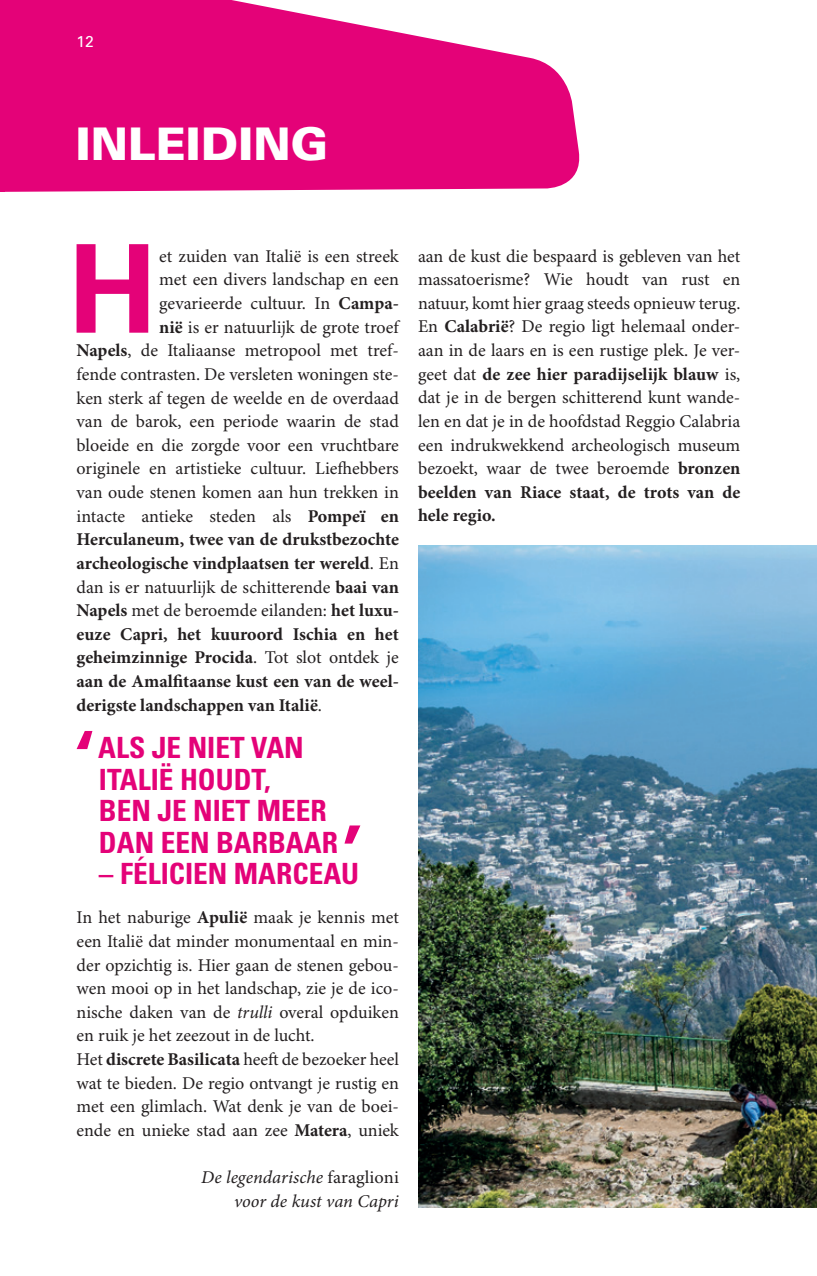
<style>
.page{position:relative;width:817px;height:1276px;background:#fff}
.page>*{position:absolute;margin:0;border:0;box-sizing:border-box;transform-origin:0 0}
.t1{font:700 122.4px "Univers LT Std";color:#e40278}
.t2{font:900 45px "Univers LT Std";color:#fff}
.t3{font:700 condensed 29.25px/31.5px "Univers LT Std";color:#e40278}
.t4{font:18px/23.6px "Minion Pro";color:#231f20}
.t5{font:700 18px "Minion Pro";color:#231f20}
.t6{font:italic 18px/23.6px "Minion Pro";color:#231f20;text-align:right}
.t7{font:15.75px "Univers LT Std";color:#fff}
.s1{font-weight:700}
.s2{font-weight:400}
.s3{font-style:italic}
.s4{font-style:normal}
</style>
<div class="page">
<svg style="left:0;top:0;width:580px;height:192px;background:#e72189"></svg>
<div style="left:0;top:156px;width:5px;height:36px;background:#e40278"></div>
<svg style="left:77px;top:731px;width:15px;height:18px"></svg>
<svg style="left:344px;top:825px;width:16px;height:18px"></svg>
<img style="left:418px;top:545px;width:398px;height:662px">
<p class="t7" style="left:77px;top:32px;width:19px">12</p>
<h2 class="t2" style="left:76px;top:115px;width:254px">INLEIDING</h2>
<h1 class="t1" style="left:68px;top:218px;width:90px">H</h1>
<p class="t4" style="left:159px;top:245px;width:241px">et zuiden van Italië is een streek</p>
<p class="t4" style="left:159px;top:268px;width:241px">met een divers landschap en een</p>
<p class="t4" style="left:159px;top:292px;width:241px">gevarieerde cultuur. In <span class="s1">Campa-</span></p>
<p class="t4" style="left:159px;top:316px;width:241px"><span class="s1">nië</span> is er natuurlijk de grote troef</p>
<p class="t4" style="left:77px;top:339px;width:324px"><span class="s1">Napels</span>, de Italiaanse metropool met tref-</p>
<p class="t4" style="left:77px;top:363px;width:324px">fende contrasten. De versleten woningen ste-</p>
<p class="t4" style="left:77px;top:387px;width:324px">ken sterk af tegen de weelde en de overdaad</p>
<p class="t4" style="left:77px;top:410px;width:324px">van de barok, een periode waarin de stad</p>
<p class="t4" style="left:77px;top:434px;width:324px">bloeide en die zorgde voor een vruchtbare</p>
<p class="t4" style="left:77px;top:457px;width:324px">originele en artistieke cultuur. Liefhebbers</p>
<p class="t4" style="left:77px;top:481px;width:324px">van oude stenen komen aan hun trekken in</p>
<p class="t4" style="left:77px;top:505px;width:324px">intacte antieke steden als <span class="s1">Pompeï en</span></p>
<p class="t5" style="left:77px;top:529px;width:324px">Herculaneum, twee van de drukstbezochte</p>
<p class="t5" style="left:77px;top:552px;width:324px">archeologische vindplaatsen ter wereld<span class="s2">. En</span></p>
<p class="t4" style="left:77px;top:576px;width:324px">dan is er natuurlijk de schitterende <span class="s1">baai van</span></p>
<p class="t4" style="left:77px;top:599px;width:324px"><span class="s1">Napels</span> met de beroemde eilanden: <span class="s1">het luxu-</span></p>
<p class="t5" style="left:77px;top:623px;width:324px">euze Capri, het kuuroord Ischia en het</p>
<p class="t5" style="left:77px;top:647px;width:324px">geheimzinnige Procida<span class="s2">. Tot slot ontdek je</span></p>
<p class="t5" style="left:77px;top:670px;width:324px">aan de Amalfitaanse kust een van de weel-</p>
<p class="t5" style="left:77px;top:694px;width:247px">derigste landschappen van Italië<span class="s2">.</span></p>
<h3 class="t3" style="left:98px;top:732px;width:241px">ALS JE NIET VAN<br>ITALIË HOUDT,<br>BEN JE NIET MEER<br>DAN EEN BARBAAR</h3>
<h3 class="t3" style="left:99px;top:858px;width:262px">– FÉLICIEN MARCEAU</h3>
<p class="t4" style="left:77px;top:906px;width:324px">In het naburige <span class="s1">Apulië</span> maak je kennis met een Italië dat minder monumentaal en min&shy;der opzichtig is. Hier gaan de stenen gebou&shy;wen mooi op in het landschap, zie je de ico&shy;nische daken van de <span class="s3">trulli</span> overal opduiken en ruik je het zeezout in de lucht.<br>Het <span class="s1">discrete Basilicata</span> heeft de bezoeker heel wat te bieden. De regio ontvangt je rustig en met een glimlach. Wat denk je van de boei&shy;ende en unieke stad aan zee <span class="s1">Matera</span>, uniek</p>
<p class="t6" style="left:201px;top:1166px;width:199px">De legendarische <span class="s4">faraglioni </span>voor de kust van Capri</p>
<p class="t4" style="left:418px;top:245px;width:324px;text-align:justify">aan de kust die bespaard is gebleven van het massatoerisme? Wie houdt van rust en natuur, komt hier graag steeds opnieuw terug.<br>En <span class="s1">Calabrië</span>? De regio ligt helemaal onder&shy;aan in de laars en is een rustige plek. Je ver&shy;geet dat <span class="s1">de zee hier paradijselijk blauw</span> is, dat je in de bergen schitterend kunt wande&shy;len en dat je in de hoofdstad Reggio Calabria een indrukwekkend archeologisch museum bezoekt, waar de twee beroemde <span class="s1">bronzen beelden van Riace staat, de trots van de hele regio.</span></p>
</div>
